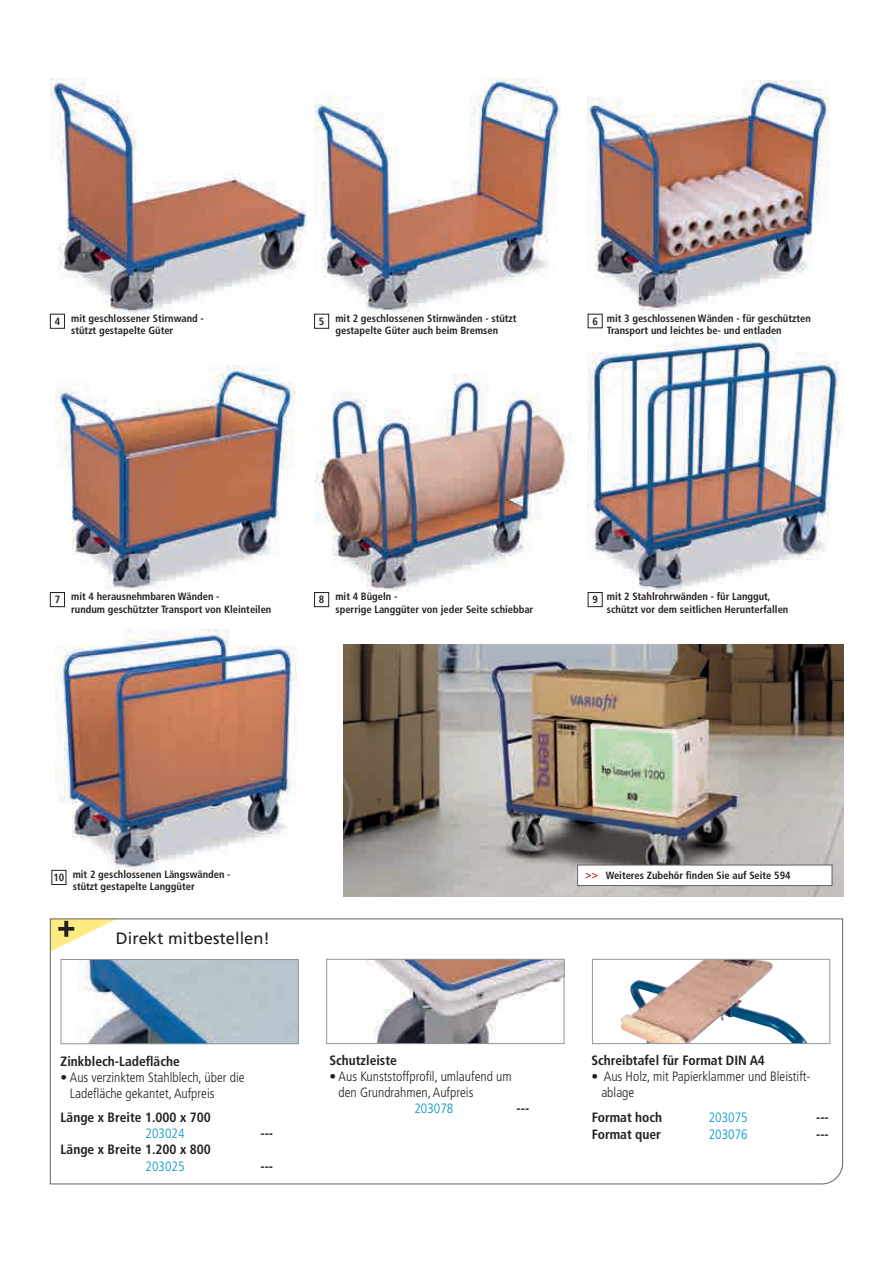
<style>
.page{position:relative;width:893px;height:1263px;background:#fff}
.page>*{position:absolute;margin:0;border:0;box-sizing:border-box;transform-origin:0 0}
.t1{font:16.5px "Frutiger LT";color:#231f20}
.t2{font:300 condensed 13.5px/16.2px "Frutiger LT";color:#231f20}
.t3{font:700 condensed 13.5px "Frutiger LT";color:#231f20}
.t4{font:300 condensed 13.5px "Frutiger LT";color:#0092c8}
.t5{font:700 condensed 10.5px/12.6px "Frutiger LT";color:#231f20}
</style>
<div class="page">
<svg style="left:50px;top:918px;width:793px;height:267px"></svg>
<img style="left:588px;top:335px;width:255px;height:260px">
<img style="left:78px;top:961px;width:219px;height:81px">
<div style="left:61px;top:959px;width:238px;height:85px;border:1px solid #939598"></div>
<div style="left:588px;top:314px;width:15px;height:14px;border:1px solid #231f20"></div>
<div style="left:50px;top:592px;width:15px;height:15px;border:1px solid #231f20"></div>
<div style="left:314px;top:592px;width:15px;height:15px;border:1px solid #231f20"></div>
<div style="left:51px;top:870px;width:15px;height:15px;border:1px solid #231f20"></div>
<img style="left:332px;top:961px;width:230px;height:81px">
<div style="left:326px;top:959px;width:238px;height:85px;border:1px solid #939598"></div>
<img style="left:670px;top:961px;width:34px;height:24px">
<div style="left:592px;top:959px;width:238px;height:85px;border:1px solid #939598"></div>
<img style="left:50px;top:79px;width:256px;height:234px">
<img style="left:55px;top:85px;width:249px;height:224px">
<img style="left:314px;top:79px;width:246px;height:235px">
<img style="left:318px;top:83px;width:215px;height:226px">
<img style="left:588px;top:80px;width:241px;height:230px">
<img style="left:591px;top:85px;width:210px;height:222px">
<img style="left:55px;top:366px;width:240px;height:229px">
<img style="left:61px;top:372px;width:229px;height:215px">
<img style="left:316px;top:374px;width:255px;height:217px">
<img style="left:334px;top:385px;width:197px;height:202px">
<img style="left:56px;top:630px;width:241px;height:241px">
<img style="left:64px;top:637px;width:226px;height:228px">
<div style="left:588px;top:592px;width:15px;height:15px;border:1px solid #231f20"></div>
<div style="left:50px;top:314px;width:15px;height:15px;border:1px solid #231f20"></div>
<div style="left:314px;top:314px;width:15px;height:15px;border:1px solid #231f20"></div>
<img style="left:343px;top:644px;width:500px;height:252px">
<div style="left:578px;top:865px;width:254px;height:20px;background:#fff"></div>
<svg style="left:586px;top:873px;width:11px;height:5px"></svg>
<div style="left:577px;top:865px;width:255px;height:21px;border:1px solid #636366"></div>
<p class="t5" style="left:71px;top:312px;width:134px">mit geschlossener Stirnwand - stützt gestapelte Güter</p>
<p class="t5" style="left:335px;top:312px;width:183px">mit 2 geschlossenen Stirnwänden - stützt gestapelte Güter auch beim Bremsen</p>
<p class="t5" style="left:607px;top:312px;width:205px">mit 3 geschlossenen Wänden - für geschützten<br>Transport und leichtes be- und entladen</p>
<p class="t5" style="left:592px;top:315px;width:7px">6</p>
<p class="t5" style="left:55px;top:315px;width:7px">4</p>
<p class="t5" style="left:319px;top:315px;width:7px">5</p>
<p class="t5" style="left:71px;top:590px;width:202px">mit 4 herausnehmbaren Wänden -<br>rundum geschützter Transport von Kleinteilen</p>
<p class="t5" style="left:55px;top:593px;width:7px">7</p>
<p class="t5" style="left:319px;top:593px;width:7px">8</p>
<p class="t5" style="left:335px;top:590px;width:199px">mit 4 Bügeln -<br>sperrige Langgüter von jeder Seite schiebbar</p>
<p class="t5" style="left:592px;top:593px;width:7px">9</p>
<p class="t5" style="left:607px;top:590px;width:183px">mit 2 Stahlrohrwänden - für Langgut, schützt vor dem seitlichen Herunterfallen</p>
<p class="t5" style="left:53px;top:871px;width:12px">10</p>
<p class="t5" style="left:73px;top:868px;width:159px">mit 2 geschlossenen Längswänden - stützt gestapelte Langgüter</p>
<p class="t5" style="left:606px;top:869px;width:186px">Weiteres Zubehör finden Sie auf Seite 594</p>
<h1 class="t1" style="left:116px;top:928px;width:156px">Direkt mitbestellen!</h1>
<p class="t3" style="left:61px;top:1053px;width:121px">Zinkblech-Ladefläche</p>
<p class="t2" style="left:70px;top:1069px;width:176px;text-indent:-9px">• Aus verzinktem Stahlblech, über die<br>Ladefläche gekantet, Aufpreis</p>
<p class="t3" style="left:61px;top:1109px;width:152px">Länge x Breite 1.000 x 700</p>
<p class="t4" style="left:146px;top:1126px;width:40px">203024</p>
<p class="t3" style="left:260px;top:1125px;width:14px">---</p>
<p class="t3" style="left:61px;top:1141px;width:152px">Länge x Breite 1.200 x 800</p>
<p class="t4" style="left:146px;top:1158px;width:40px">203025</p>
<p class="t3" style="left:260px;top:1158px;width:14px">---</p>
<p class="t3" style="left:329px;top:1052px;width:69px">Schutzleiste</p>
<p class="t2" style="left:339px;top:1068px;width:175px;text-indent:-9px">• Aus Kunststoffprofil, umlaufend um den Grundrahmen, Aufpreis</p>
<p class="t4" style="left:414px;top:1101px;width:40px">203078</p>
<p class="t3" style="left:516px;top:1101px;width:14px">---</p>
<p class="t3" style="left:591px;top:1052px;width:175px">Schreibtafel für Format DIN A4</p>
<p class="t2" style="left:601px;top:1068px;width:211px;text-indent:-10px">• Aus Holz, mit Papierklammer und Bleistift&shy;ablage</p>
<p class="t3" style="left:592px;top:1110px;width:72px">Format hoch</p>
<p class="t4" style="left:709px;top:1110px;width:40px">203075</p>
<p class="t3" style="left:816px;top:1110px;width:14px">---</p>
<p class="t3" style="left:592px;top:1126px;width:71px">Format quer</p>
<p class="t4" style="left:709px;top:1126px;width:40px">203076</p>
<p class="t3" style="left:816px;top:1126px;width:14px">---</p>
</div>
